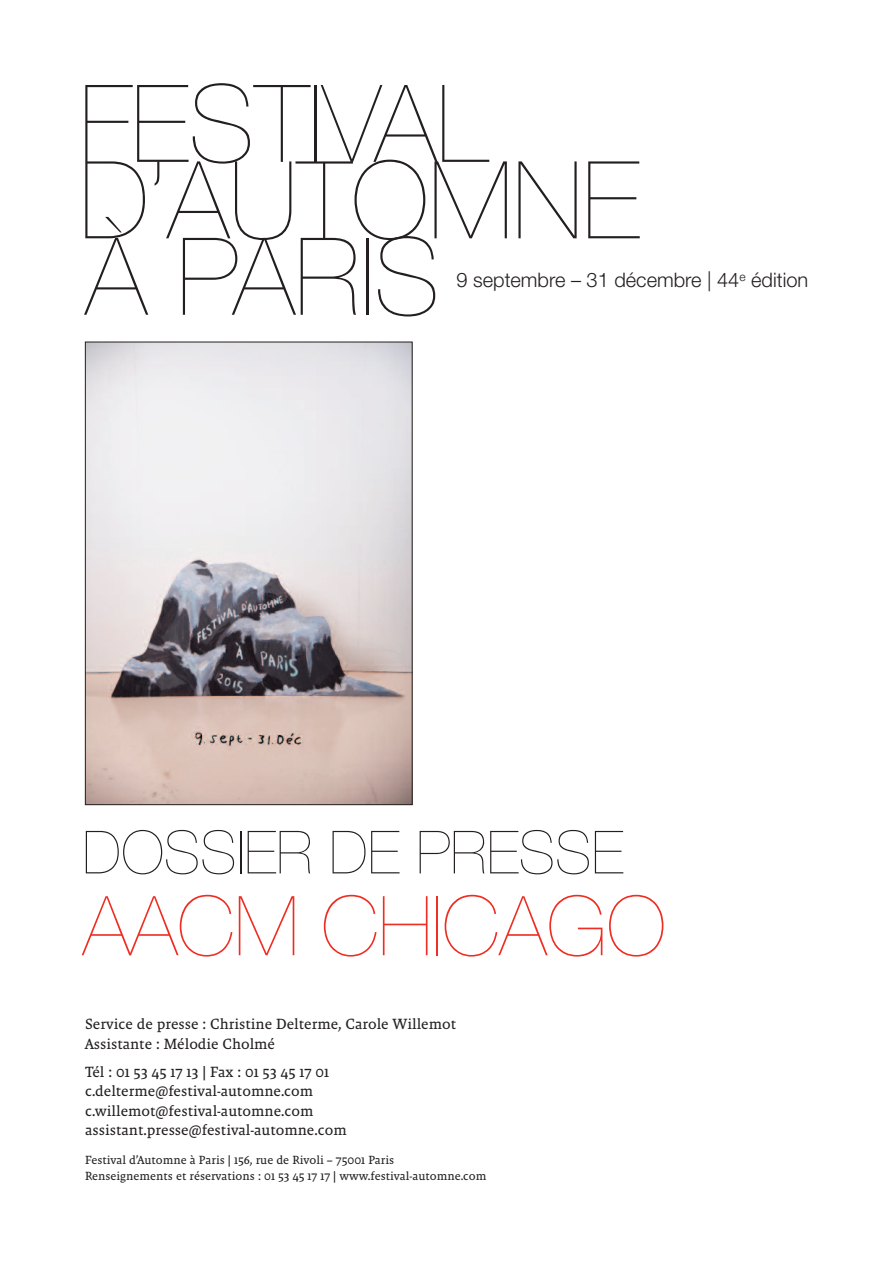
<style>
.page{position:relative;width:893px;height:1263px;background:#fff}
.page>*{position:absolute;margin:0;border:0;box-sizing:border-box;transform-origin:0 0}
.t1{font:200 107.7px/76.5px "Helvetica Neue";color:#231f20}
.t2{font:200 82.65px "Helvetica Neue";color:#ee2e22}
.t3{font:200 59.55px "Helvetica Neue";color:#231f20}
.t4{font:300 19.95px "Helvetica Neue";color:#231f20}
.t5{font:15px/19.5px "Malaga OT";color:#231f20}
.t6{font:12px/16.5px "Malaga OT";color:#231f20}
</style>
<div class="page">
<img style="left:87px;top:344px;width:323px;height:459px">
<div style="left:85px;top:342px;width:327px;height:463px;border:1px solid #231f20"></div>
<h1 class="t1" style="left:80px;top:82px;width:562px">FESTIVAL<br>D’AUTOMNE<br>À PARIS</h1>
<h3 class="t4" style="left:456px;top:264px;width:353px">9 septembre – 31 décembre | 44<sup>e</sup> édition</h3>
<h3 class="t3" style="left:83px;top:806px;width:542px">DOSSIER DE PRESSE</h3>
<h2 class="t2" style="left:83px;top:862px;width:585px">AACM CHICAGO</h2>
<p class="t5" style="left:85px;top:1016px;width:373px">Service de presse : Christine Delterme, Carole Willemot<br>Assistante : Mélodie Cholmé</p>
<p class="t5" style="left:85px;top:1063px;width:263px">Tél : 01 53 45 17 13 | Fax : 01 53 45 17 01 c.delterme@festival-automne.com c.willemot@festival-automne.com assistant.presse@festival-automne.com</p>
<p class="t6" style="left:85px;top:1153px;width:403px">Festival d’Automne à Paris | 156, rue de Rivoli – 75001 Paris<br>Renseignements et réservations : 01 53 45 17 17 | www.festival-automne.com</p>
</div>
